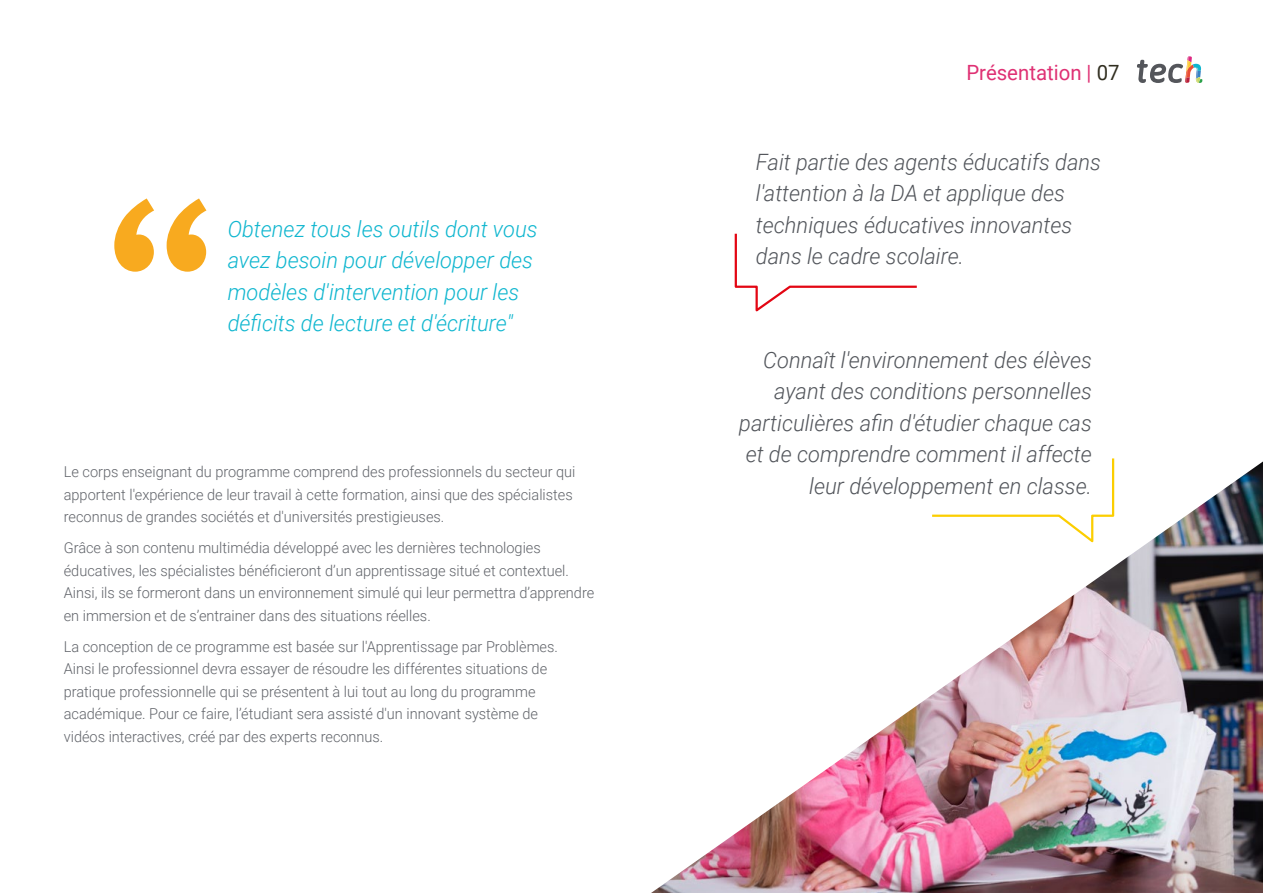
<style>
.page{position:relative;width:1263px;height:893px;background:#fff}
.page>*{position:absolute;margin:0;border:0;box-sizing:border-box;transform-origin:0 0}
.t1{font:italic 300 22.5px/31.5px "Roboto";color:#52555b;text-align:right}
.t2{font:italic 300 22.5px/31.5px "Roboto";color:#0fb6cf}
.t3{font:21px "Roboto";color:#df3174}
.t4{font:300 15px/22.5px "Roboto";color:#61646a}
.s1{color:#312e20}
</style>
<div class="page">
<svg style="left:114px;top:198px;width:92px;height:74px"></svg>
<svg style="left:1137px;top:56px;width:65px;height:27px"></svg>
<svg style="left:734px;top:233px;width:183px;height:79px"></svg>
<img style="left:651px;top:461px;width:612px;height:432px">
<h1 class="t2" style="left:228px;top:212px;width:311px">Obtenez tous les outils dont vous avez besoin pour développer des modèles d'intervention pour les déficits de lecture et d'écriture"</h1>
<p class="t4" style="left:64px;top:460px;width:513px">Le corps enseignant du programme comprend des professionnels du secteur qui apportent l'expérience de leur travail à cette formation, ainsi que des spécialistes reconnus de grandes sociétés et d'universités prestigieuses.</p>
<p class="t4" style="left:64px;top:536px;width:532px">Grâce à son contenu multimédia développé avec les dernières technologies éducatives, les spécialistes bénéficieront d’un apprentissage situé et contextuel.<br>Ainsi, ils se formeront dans un environnement simulé qui leur permettra d’apprendre en immersion et de s’entrainer dans des situations réelles.</p>
<p class="t4" style="left:64px;top:634px;width:496px">La conception de ce programme est basée sur l'Apprentissage par Problèmes.<br>Ainsi le professionnel devra essayer de résoudre les différentes situations de pratique professionnelle qui se présentent à lui tout au long du programme académique. Pour ce faire, l’étudiant sera assisté d'un innovant système de vidéos interactives, créé par des experts reconnus.</p>
<h2 class="t3" style="left:966px;top:57px;width:155px">Présentation | <span class="s1">07</span></h2>
<h1 class="t1" style="left:756px;top:145px;width:347px;text-align:left">Fait partie des agents éducatifs dans l'attention à la DA et applique des techniques éducatives innovantes dans le cadre scolaire.</h1>
<h1 class="t1" style="left:739px;top:343px;width:354px">Connaît l'environnement des élèves ayant des conditions personnelles particulières afin d'étudier chaque cas et de comprendre comment il affecte leur développement en classe.</h1>
</div>
